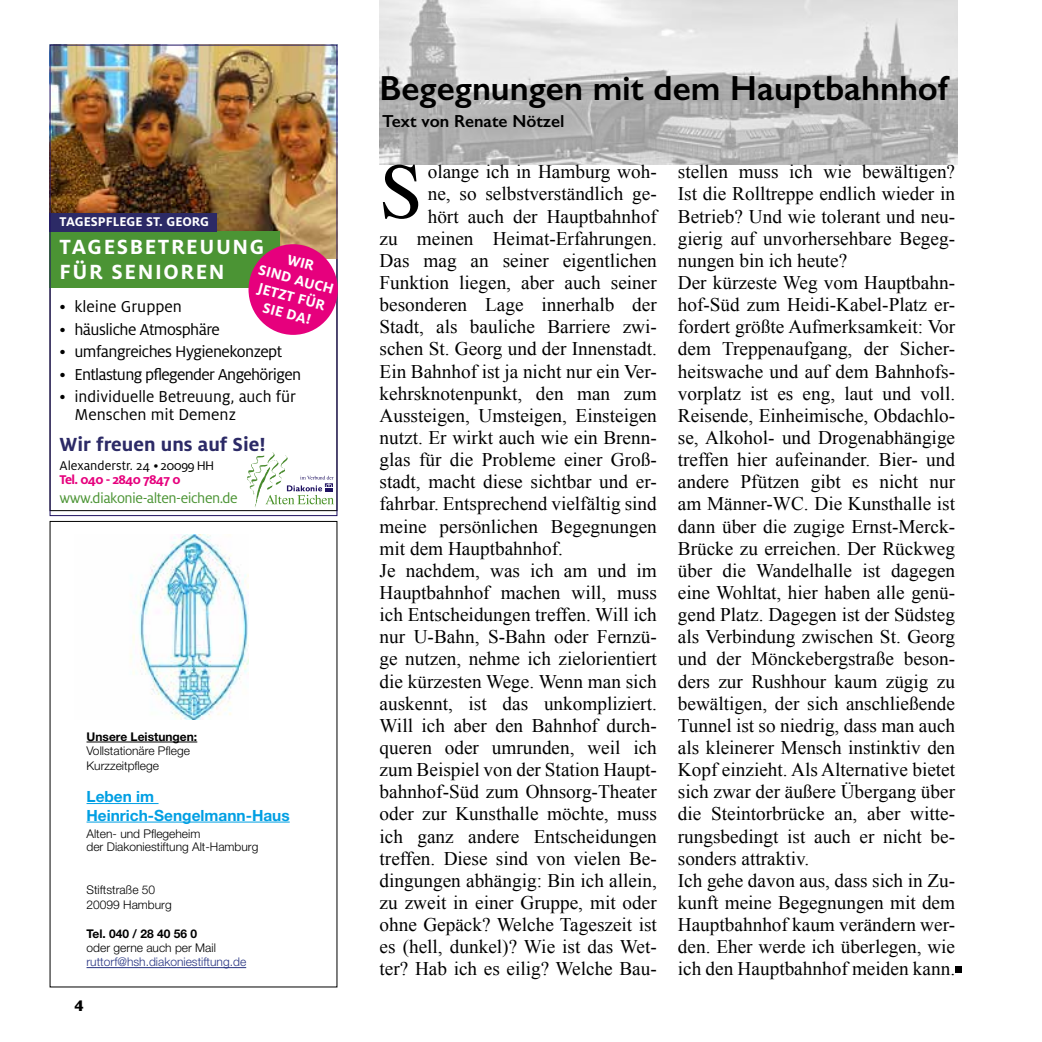
<style>
.page{position:relative;width:1042px;height:1042px;background:#fff}
.page>*{position:absolute;margin:0;border:0;box-sizing:border-box;transform-origin:0 0}
.t1{font:78.75px "Times";color:#000}
.t2{font:600 35px "Gill Sans";color:#000}
.t3{font:700 22.75px/24.5px "Milo Pro";letter-spacing:.07em;color:#fff}
.t4{font:700 21px "Milo Pro";color:#2c2a66}
.t5{font:19.25px/22.2px "Times New Roman";color:#000}
.t6{font:17.5px "Milo Pro";letter-spacing:-.03em;color:#000}
.t7{font:17.5px/17.5px "Milo Pro";color:#000}
.t8{font:600 17.5px "Gill Sans";color:#000}
.t9{font:15.75px "Milo Pro";letter-spacing:-.03em;color:#4b9434}
.t10{font:700 15.75px/17.5px "Milo Pro";color:#fff;text-align:center}
.t11{font:700 15.75px "Gill Sans";color:#000}
.t12{font:700 15.4px/18.6px "Helvetica Neue LT Std";color:#009fe3}
.t13{font:14px "Milo Pro";color:#000}
.t14{font:700 14px "Milo Pro";color:#fff}
.t15{font:700 14px "Milo Pro";letter-spacing:-.05em;color:#e6007d}
.t16{font:300 12.08px/14.3px "Helvetica Neue LT Std";color:#000}
.t17{font:700 12.08px "Helvetica Neue LT Std";color:#000}
.t18{font:300 12.08px "Helvetica Neue LT Std";color:#283583}
</style>
<div class="page">
<img style="left:379px;top:0;width:578px;height:165px">
<svg style="left:86px;top:534px;width:204px;height:435px"></svg>
<hr style="left:87px;top:742px;width:110px;height:1px;background:#000">
<img style="left:52px;top:47px;width:283px;height:212px">
<svg style="left:247px;top:452px;width:87px;height:55px"></svg>
<div style="left:50px;top:231px;width:230px;height:57px;background:#4b9434"></div>
<div style="left:50px;top:213px;width:167px;height:18px;background:#2c2a66"></div>
<div style="left:50px;top:45px;width:287px;height:471px;border:1px solid #1f1261"></div>
<div style="left:248px;top:244px;width:89px;height:91px;background:#e6007d;border-radius:50%"></div>
<svg style="left:955px;top:966px;width:6px;height:6px"></svg>
<p class="t14" style="left:60px;top:214px;width:151px">TAGESPFLEGE ST. GEORG</p>
<p class="t3" style="left:60px;top:235px;width:206px">TAGESBETREUUNG<br>FÜR SENIOREN</p>
<p class="t10" style="left:266px;top:244px;width:79px;rotate:15deg">WIR<br>SIND AUCH<br>JETZT FÜR<br>SIE DA!</p>
<p class="t7" style="left:60px;top:298px;width:124px">• kleine Gruppen</p>
<p class="t6" style="left:60px;top:319px;width:162px">• häusliche Atmosphäre</p>
<p class="t6" style="left:60px;top:342px;width:224px">• umfangreiches Hygienekonzept</p>
<p class="t6" style="left:60px;top:364px;width:243px">• Entlastung pflegender Angehörigen</p>
<p class="t7" style="left:74px;top:388px;width:223px;text-indent:-15px">• individuelle Betreuung, auch für<br>Menschen mit Demenz</p>
<p class="t4" style="left:60px;top:433px;width:208px">Wir freuen uns auf Sie!</p>
<p class="t13" style="left:60px;top:458px;width:156px">Alexanderstr. 24 • 20099 HH</p>
<p class="t15" style="left:60px;top:472px;width:122px">Tel. 040 - 2840 7847 0</p>
<p class="t9" style="left:60px;top:490px;width:180px">www.diakonie-alten-eichen.de</p>
<p class="t17" style="left:87px;top:729px;width:112px">Unsere Leistungen:</p>
<p class="t16" style="left:87px;top:743px;width:105px">Vollstationäre Pflege<br>Kurzzeitpflege</p>
<p class="t12" style="left:87px;top:787px;width:205px">Leben im<br>Heinrich-Sengelmann-Haus</p>
<p class="t16" style="left:87px;top:826px;width:173px;line-height:13.7px">Alten- und Pflegeheim<br>der Diakoniestiftung Alt-Hamburg</p>
<p class="t16" style="left:87px;top:882px;width:87px">Stiftstraße 50<br>20099 Hamburg</p>
<p class="t17" style="left:87px;top:926px;width:112px">Tel. 040 / 28 40 56 0</p>
<p class="t16" style="left:87px;top:940px;width:131px">oder gerne auch per Mail</p>
<p class="t18" style="left:87px;top:954px;width:161px">ruttorf@hsh.diakoniestiftung.de</p>
<p class="t11" style="left:74px;top:992px;width:11px">4</p>
<h2 class="t2" style="left:379px;top:67px;width:569px">Begegnungen mit dem Hauptbahnhof</h2>
<p class="t8" style="left:382px;top:110px;width:184px">Text von Renate Nötzel</p>
<h1 class="t1" style="left:379px;top:118px;width:45px">S</h1>
<p class="t5" style="left:428px;top:160px;width:231px">olange ich in Hamburg woh-</p>
<p class="t5" style="left:428px;top:183px;width:231px">ne, so selbstverständlich ge-</p>
<p class="t5" style="left:428px;top:205px;width:231px">hört auch der Hauptbahnhof</p>
<p class="t5" style="left:379px;top:227px;width:279px">zu meinen Heimat-Erfahrungen.</p>
<p class="t5" style="left:379px;top:249px;width:279px">Das mag an seiner eigentlichen</p>
<p class="t5" style="left:379px;top:271px;width:279px">Funktion liegen, aber auch seiner</p>
<p class="t5" style="left:379px;top:293px;width:279px">besonderen Lage innerhalb der</p>
<p class="t5" style="left:379px;top:315px;width:279px">Stadt, als bauliche Barriere zwi-</p>
<p class="t5" style="left:379px;top:338px;width:279px">schen St. Georg und der Innenstadt.</p>
<p class="t5" style="left:379px;top:360px;width:279px">Ein Bahnhof ist ja nicht nur ein Ver-</p>
<p class="t5" style="left:379px;top:382px;width:279px">kehrsknotenpunkt, den man zum</p>
<p class="t5" style="left:379px;top:404px;width:279px">Aussteigen, Umsteigen, Einsteigen</p>
<p class="t5" style="left:379px;top:426px;width:279px">nutzt. Er wirkt auch wie ein Brenn-</p>
<p class="t5" style="left:379px;top:448px;width:279px">glas für die Probleme einer Groß-</p>
<p class="t5" style="left:379px;top:470px;width:279px">stadt, macht diese sichtbar und er-</p>
<p class="t5" style="left:379px;top:493px;width:279px">fahrbar. Entsprechend vielfältig sind</p>
<p class="t5" style="left:379px;top:515px;width:279px">meine persönlichen Begegnungen</p>
<p class="t5" style="left:379px;top:537px;width:185px">mit dem Hauptbahnhof.</p>
<p class="t5" style="left:379px;top:559px;width:279px">Je nachdem, was ich am und im</p>
<p class="t5" style="left:379px;top:581px;width:279px">Hauptbahnhof machen will, muss</p>
<p class="t5" style="left:379px;top:603px;width:279px">ich Entscheidungen treffen. Will ich</p>
<p class="t5" style="left:379px;top:625px;width:279px">nur U-Bahn, S-Bahn oder Fernzü-</p>
<p class="t5" style="left:379px;top:647px;width:279px">ge nutzen, nehme ich zielorientiert</p>
<p class="t5" style="left:379px;top:670px;width:279px">die kürzesten Wege. Wenn man sich</p>
<p class="t5" style="left:379px;top:692px;width:279px">auskennt, ist das unkompliziert.</p>
<p class="t5" style="left:379px;top:714px;width:279px">Will ich aber den Bahnhof durch-</p>
<p class="t5" style="left:379px;top:736px;width:279px">queren oder umrunden, weil ich</p>
<p class="t5" style="left:379px;top:758px;width:279px">zum Beispiel von der Station Haupt-</p>
<p class="t5" style="left:379px;top:780px;width:279px">bahnhof-Süd zum Ohnsorg-Theater</p>
<p class="t5" style="left:379px;top:802px;width:279px">oder zur Kunsthalle möchte, muss</p>
<p class="t5" style="left:379px;top:825px;width:279px">ich ganz andere Entscheidungen</p>
<p class="t5" style="left:379px;top:847px;width:279px">treffen. Diese sind von vielen Be-</p>
<p class="t5" style="left:379px;top:869px;width:279px">dingungen abhängig: Bin ich allein,</p>
<p class="t5" style="left:379px;top:891px;width:279px">zu zweit in einer Gruppe, mit oder</p>
<p class="t5" style="left:379px;top:913px;width:279px">ohne Gepäck? Welche Tageszeit ist</p>
<p class="t5" style="left:379px;top:935px;width:279px">es (hell, dunkel)? Wie ist das Wet-</p>
<p class="t5" style="left:379px;top:957px;width:279px">ter? Hab ich es eilig? Welche Bau-</p>
<p class="t5" style="left:678px;top:160px;width:279px">stellen muss ich wie bewältigen?<br>Ist die Rolltreppe endlich wieder in Betrieb? Und wie tolerant und neu&shy;gierig auf unvorhersehbare Begeg&shy;nungen bin ich heute?<br>Der kürzeste Weg vom Hauptbahn&shy;hof-Süd zum Heidi-Kabel-Platz er&shy;fordert größte Aufmerksamkeit: Vor dem Treppenaufgang, der Sicher&shy;heitswache und auf dem Bahnhofs&shy;vorplatz ist es eng, laut und voll.<br>Reisende, Einheimische, Obdachlo&shy;se, Alkohol- und Drogenabhängige treffen hier aufeinander. Bier- und andere Pfützen gibt es nicht nur am Männer-WC. Die Kunsthalle ist dann über die zugige Ernst-Merck-Brücke zu erreichen. Der Rückweg über die Wandelhalle ist dagegen eine Wohltat, hier haben alle genü&shy;gend Platz. Dagegen ist der Südsteg als Verbindung zwischen St. Georg und der Mönckebergstraße beson&shy;ders zur Rushhour kaum zügig zu bewältigen, der sich anschließende Tunnel ist so niedrig, dass man auch als kleinerer Mensch instinktiv den Kopf einzieht. Als Alternative bietet sich zwar der äußere Übergang über die Steintorbrücke an, aber witte&shy;rungsbedingt ist auch er nicht be&shy;sonders attraktiv.<br>Ich gehe davon aus, dass sich in Zu&shy;kunft meine Begegnungen mit dem Hauptbahnhof kaum verändern wer&shy;den. Eher werde ich überlegen, wie ich den Hauptbahnhof meiden kann.</p>
</div>
